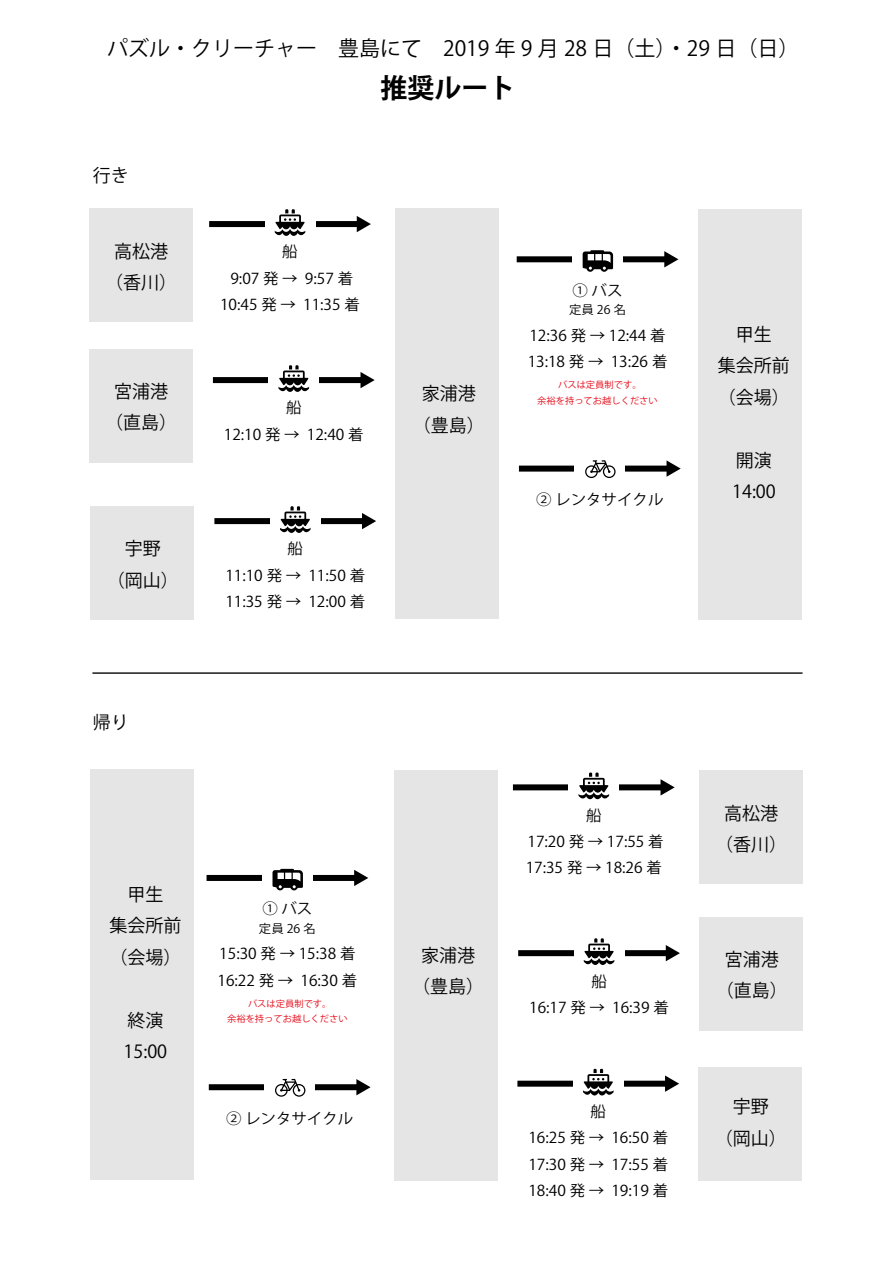
<style>
.page{position:relative;width:893px;height:1263px;background:#fff}
.page>*{position:absolute;margin:0;border:0;box-sizing:border-box;transform-origin:0 0}
.t1{font:700 27px "Koz Go Pro";color:#000}
.t2{font:21px "Koz Go Pro";color:#000}
.t3{font:18px/31.5px "Koz Go Pro";color:#000;text-align:center}
.t4{font:15px/26.2px "Koz Go Pro";color:#000;text-align:center}
.t5{font:12px "Koz Go Pro";color:#000}
.t6{font:9px/15.8px "Koz Go Pro";color:#e50615;text-align:center}
</style>
<div class="page">
<div style="left:90px;top:208px;width:103px;height:114px;background:#e5e5e5"></div>
<div style="left:89px;top:349px;width:103px;height:113px;background:#e5e5e5"></div>
<div style="left:395px;top:208px;width:103px;height:411px;background:#e5e5e5"></div>
<div style="left:394px;top:770px;width:103px;height:410px;background:#e5e5e5"></div>
<div style="left:699px;top:209px;width:103px;height:410px;background:#e5e5e5"></div>
<div style="left:90px;top:769px;width:103px;height:410px;background:#e5e5e5"></div>
<div style="left:209px;top:221px;width:149px;height:6px;background:#000"></div>
<svg style="left:357px;top:216px;width:14px;height:16px"></svg>
<div style="left:265px;top:211px;width:50px;height:26px;background:#fff"></div>
<svg style="left:275px;top:209px;width:30px;height:27px"></svg>
<div style="left:700px;top:770px;width:103px;height:114px;background:#e5e5e5"></div>
<div style="left:513px;top:784px;width:149px;height:6px;background:#000"></div>
<svg style="left:660px;top:779px;width:15px;height:16px"></svg>
<div style="left:569px;top:775px;width:50px;height:25px;background:#fff"></div>
<svg style="left:578px;top:772px;width:31px;height:27px"></svg>
<div style="left:517px;top:256px;width:149px;height:6px;background:#000"></div>
<svg style="left:664px;top:251px;width:14px;height:16px"></svg>
<div style="left:572px;top:247px;width:51px;height:25px;background:#fff"></div>
<div style="left:213px;top:377px;width:149px;height:6px;background:#000"></div>
<svg style="left:360px;top:372px;width:15px;height:16px"></svg>
<div style="left:269px;top:367px;width:50px;height:26px;background:#fff"></div>
<svg style="left:278px;top:365px;width:31px;height:27px"></svg>
<div style="left:700px;top:917px;width:103px;height:113px;background:#e5e5e5"></div>
<div style="left:518px;top:950px;width:149px;height:6px;background:#000"></div>
<svg style="left:666px;top:945px;width:14px;height:16px"></svg>
<div style="left:574px;top:940px;width:50px;height:26px;background:#fff"></div>
<svg style="left:584px;top:938px;width:30px;height:27px"></svg>
<div style="left:91px;top:506px;width:103px;height:114px;background:#e5e5e5"></div>
<div style="left:214px;top:518px;width:149px;height:6px;background:#000"></div>
<svg style="left:362px;top:513px;width:14px;height:16px"></svg>
<div style="left:270px;top:508px;width:50px;height:26px;background:#fff"></div>
<svg style="left:280px;top:506px;width:31px;height:27px"></svg>
<div style="left:699px;top:1067px;width:103px;height:113px;background:#e5e5e5"></div>
<div style="left:517px;top:1081px;width:149px;height:6px;background:#000"></div>
<svg style="left:665px;top:1075px;width:14px;height:17px"></svg>
<div style="left:573px;top:1071px;width:50px;height:25px;background:#fff"></div>
<svg style="left:583px;top:1069px;width:31px;height:26px"></svg>
<svg style="left:583px;top:250px;width:30px;height:22px"></svg>
<div style="left:519px;top:466px;width:149px;height:6px;background:#000"></div>
<svg style="left:666px;top:460px;width:15px;height:17px"></svg>
<div style="left:575px;top:456px;width:50px;height:25px;background:#fff"></div>
<svg style="left:585px;top:460px;width:31px;height:18px"></svg>
<div style="left:207px;top:875px;width:149px;height:6px;background:#000"></div>
<svg style="left:354px;top:870px;width:14px;height:16px"></svg>
<div style="left:262px;top:865px;width:51px;height:26px;background:#fff"></div>
<svg style="left:272px;top:869px;width:31px;height:21px"></svg>
<div style="left:209px;top:1084px;width:149px;height:6px;background:#000"></div>
<svg style="left:356px;top:1079px;width:15px;height:16px"></svg>
<div style="left:265px;top:1074px;width:50px;height:26px;background:#fff"></div>
<svg style="left:275px;top:1079px;width:30px;height:18px"></svg>
<hr style="left:92px;top:672px;width:711px;height:2px;background:#000">
<h2 class="t2" style="left:107px;top:35px;width:694px">パズル・クリーチャー　豊島にて　2019 年 9 月 28 日（土）・29 日（日）</h2>
<h1 class="t1" style="left:380px;top:71px;width:136px">推奨ルート</h1>
<p class="t3" style="left:93px;top:160px;width:38px">行き</p>
<p class="t3" style="left:105px;top:236px;width:73px">高松港（香川）</p>
<p class="t4" style="left:220px;top:239px;width:141px">船<br>9:07 発 → 9:57 着<br>10:45 発 → 11:35 着</p>
<p class="t3" style="left:105px;top:376px;width:73px">宮浦港（直島）</p>
<p class="t3" style="left:413px;top:378px;width:73px">家浦港（豊島）</p>
<p class="t4" style="left:224px;top:395px;width:141px">船<br>12:10 発 → 12:40 着</p>
<p class="t3" style="left:107px;top:533px;width:73px">宇野<br>（岡山）</p>
<p class="t4" style="left:225px;top:536px;width:141px">船<br>11:10 発 → 11:50 着<br>11:35 発 → 12:00 着</p>
<p class="t3" style="left:93px;top:707px;width:38px">帰り</p>
<p class="t3" style="left:109px;top:879px;width:73px">甲生<br>集会所前（会場）</p>
<p class="t3" style="left:124px;top:1005px;width:45px;text-align:left">終演<br>15:00</p>
<p class="t4" style="left:262px;top:896px;width:51px">① バス</p>
<p class="t5" style="left:259px;top:920px;width:58px">定員 26 名</p>
<p class="t4" style="left:218px;top:941px;width:141px;text-align:left">15:30 発 → 15:38 着<br>16:22 発 → 16:30 着</p>
<p class="t6" style="left:227px;top:995px;width:122px">バスは定員制です。<br>余裕を持ってお越しください</p>
<p class="t4" style="left:226px;top:1105px;width:129px">② レンタサイクル</p>
<p class="t3" style="left:412px;top:940px;width:73px">家浦港（豊島）</p>
<p class="t4" style="left:573px;top:277px;width:51px">① バス</p>
<p class="t5" style="left:569px;top:302px;width:58px">定員 26 名</p>
<p class="t4" style="left:528px;top:322px;width:141px;text-align:left">12:36 発 → 12:44 着<br>13:18 発 → 13:26 着</p>
<p class="t6" style="left:537px;top:377px;width:122px">バスは定員制です。<br>余裕を持ってお越しください</p>
<p class="t4" style="left:536px;top:487px;width:129px">② レンタサイクル</p>
<p class="t3" style="left:718px;top:319px;width:74px">甲生<br>集会所前（会場）</p>
<p class="t3" style="left:732px;top:445px;width:45px;text-align:left">開演<br>14:00</p>
<p class="t4" style="left:526px;top:802px;width:139px">船<br>17:20 発 → 17:55 着<br>17:35 発 → 18:26 着</p>
<p class="t4" style="left:529px;top:968px;width:141px">船<br>16:17 発 → 16:39 着</p>
<p class="t4" style="left:528px;top:1099px;width:141px">船<br>16:25 発 → 16:50 着<br>17:30 発 → 17:55 着<br>18:40 発 → 19:19 着</p>
<p class="t3" style="left:715px;top:798px;width:73px">高松港（香川）</p>
<p class="t3" style="left:716px;top:944px;width:73px">宮浦港（直島）</p>
<p class="t3" style="left:715px;top:1091px;width:73px">宇野<br>（岡山）</p>
</div>
